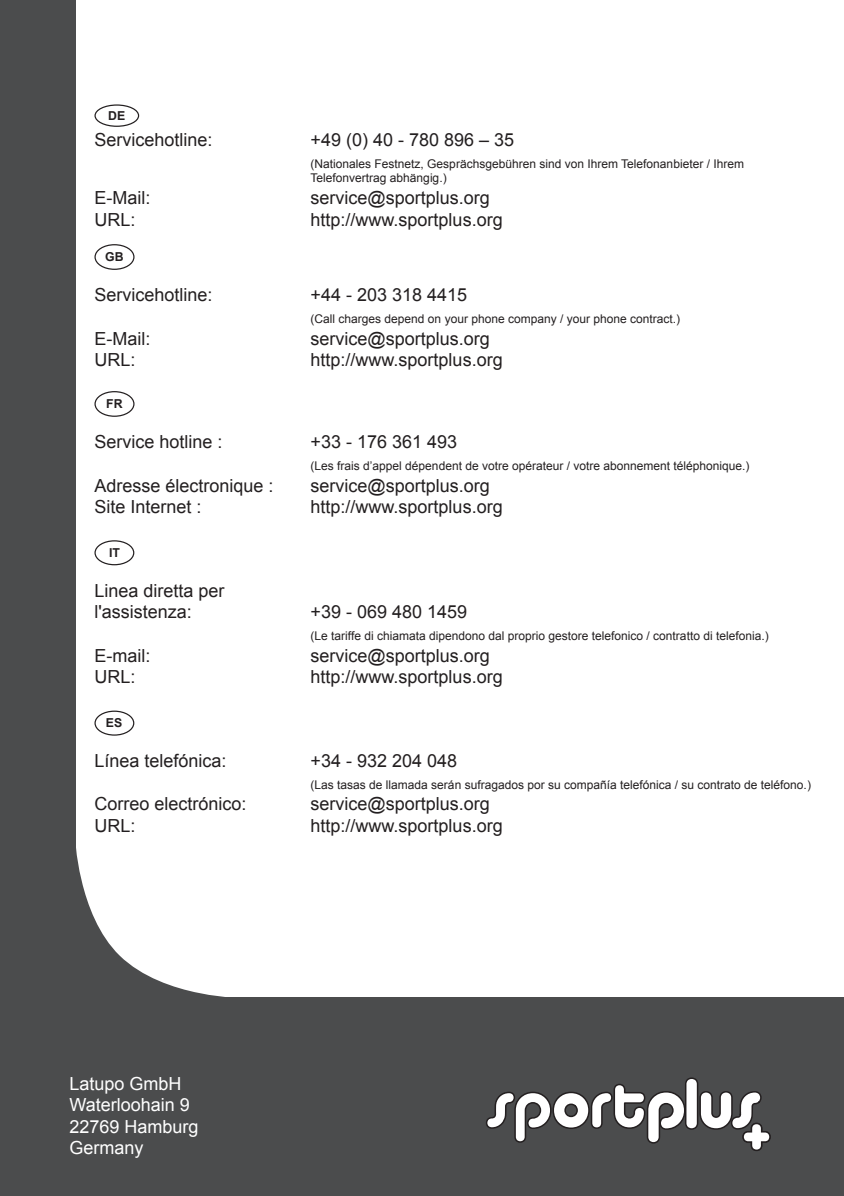
<style>
.page{position:relative;width:844px;height:1196px;background:#fff}
.page>*{position:absolute;margin:0;border:0;box-sizing:border-box;transform-origin:0 0}
.Body_style{font:18px/21.6px "Arial";color:#231f20}
.t1{font:18px "Arial";color:#fff}
.t2{font:700 12.2px "Arial";color:#231f20}
.Body_style-2{font:12px/14.4px "Arial";color:#231f20}
</style>
<div class="page">
<div style="left:0;top:0;width:76px;height:1195px;background:#4b4c4d"></div>
<div style="left:0;top:997px;width:844px;height:198px;background:#4b4c4d"></div>
<svg style="left:76px;top:848px;width:149px;height:149px"></svg>
<svg style="left:486px;top:1077px;width:285px;height:74px"></svg>
<div style="left:94px;top:104px;width:45px;height:23px;border:1px solid #231f20;border-radius:50%"></div>
<div style="left:94px;top:244px;width:40px;height:26px;border:1px solid #231f20;border-radius:50%"></div>
<div style="left:94px;top:391px;width:40px;height:26px;border:1px solid #231f20;border-radius:50%"></div>
<div style="left:94px;top:540px;width:40px;height:25px;border:1px solid #231f20;border-radius:50%"></div>
<div style="left:94px;top:710px;width:40px;height:25px;border:1px solid #231f20;border-radius:50%"></div>
<p class="t2" style="left:108px;top:108px;width:19px">DE</p>
<p class="Body_style" style="left:94px;top:129px;width:120px">Servicehotline:</p>
<p class="Body_style" style="left:310px;top:129px;width:205px">+49 (0) 40 - 780 896 – 35</p>
<p class="Body_style-2" style="left:310px;top:157px;width:435px">(Nationales Festnetz, Gesprächsgebühren sind von Ihrem Telefonanbieter / Ihrem<br>Telefonvertrag abhängig.)</p>
<p class="Body_style" style="left:94px;top:187px;width:57px">E-Mail:</p>
<p class="Body_style" style="left:310px;top:187px;width:181px">service@sportplus.org</p>
<p class="Body_style" style="left:94px;top:209px;width:43px">URL:</p>
<p class="Body_style" style="left:310px;top:209px;width:194px">http://www.sportplus.org</p>
<p class="t2" style="left:105px;top:249px;width:20px">GB</p>
<p class="Body_style" style="left:94px;top:284px;width:120px">Servicehotline:</p>
<p class="Body_style" style="left:310px;top:284px;width:158px">+44 - 203 318 4415</p>
<p class="Body_style-2" style="left:310px;top:311px;width:371px">(Call charges depend on your phone company / your phone contract.)</p>
<p class="Body_style" style="left:94px;top:327px;width:57px">E-Mail:</p>
<p class="Body_style" style="left:310px;top:327px;width:181px">service@sportplus.org</p>
<p class="Body_style" style="left:94px;top:349px;width:43px">URL:</p>
<p class="Body_style" style="left:310px;top:349px;width:194px">http://www.sportplus.org</p>
<p class="t2" style="left:106px;top:396px;width:18px">FR</p>
<p class="Body_style" style="left:94px;top:431px;width:130px">Service hotline :</p>
<p class="Body_style" style="left:310px;top:431px;width:148px">+33 - 176 361 493</p>
<p class="Body_style-2" style="left:310px;top:458px;width:440px">(Les frais d’appel dépendent de votre opérateur / votre abonnement téléphonique.)</p>
<p class="Body_style" style="left:94px;top:474px;width:181px">Adresse électronique :</p>
<p class="Body_style" style="left:310px;top:474px;width:181px">service@sportplus.org</p>
<p class="Body_style" style="left:94px;top:496px;width:109px">Site Internet :</p>
<p class="Body_style" style="left:310px;top:496px;width:194px">http://www.sportplus.org</p>
<p class="t2" style="left:109px;top:544px;width:12px">IT</p>
<p class="Body_style" style="left:94px;top:579px;width:132px">Linea diretta per l'assistenza:</p>
<p class="Body_style" style="left:310px;top:601px;width:158px">+39 - 069 480 1459</p>
<p class="Body_style-2" style="left:310px;top:628px;width:460px">(Le tariffe di chiamata dipendono dal proprio gestore telefonico / contratto di telefonia.)</p>
<p class="Body_style" style="left:94px;top:644px;width:57px">E-mail:</p>
<p class="Body_style" style="left:310px;top:644px;width:181px">service@sportplus.org</p>
<p class="Body_style" style="left:94px;top:666px;width:43px">URL:</p>
<p class="Body_style" style="left:310px;top:666px;width:194px">http://www.sportplus.org</p>
<p class="t2" style="left:106px;top:715px;width:18px">ES</p>
<p class="Body_style" style="left:94px;top:750px;width:134px">Línea telefónica:</p>
<p class="Body_style" style="left:310px;top:750px;width:148px">+34 - 932 204 048</p>
<p class="Body_style-2" style="left:310px;top:777px;width:502px">(Las tasas de llamada serán sufragados por su compañía telefónica / su contrato de teléfono.)</p>
<p class="Body_style" style="left:94px;top:793px;width:154px">Correo electrónico:</p>
<p class="Body_style" style="left:310px;top:793px;width:181px">service@sportplus.org</p>
<p class="Body_style" style="left:94px;top:815px;width:43px">URL:</p>
<p class="Body_style" style="left:310px;top:815px;width:194px">http://www.sportplus.org</p>
<p class="t1" style="left:69px;top:1071px;width:114px">Latupo GmbH</p>
<p class="t1" style="left:69px;top:1092px;width:122px">Waterloohain 9</p>
<p class="t1" style="left:69px;top:1114px;width:131px">22769 Hamburg</p>
<p class="t1" style="left:69px;top:1136px;width:76px">Germany</p>
</div>
